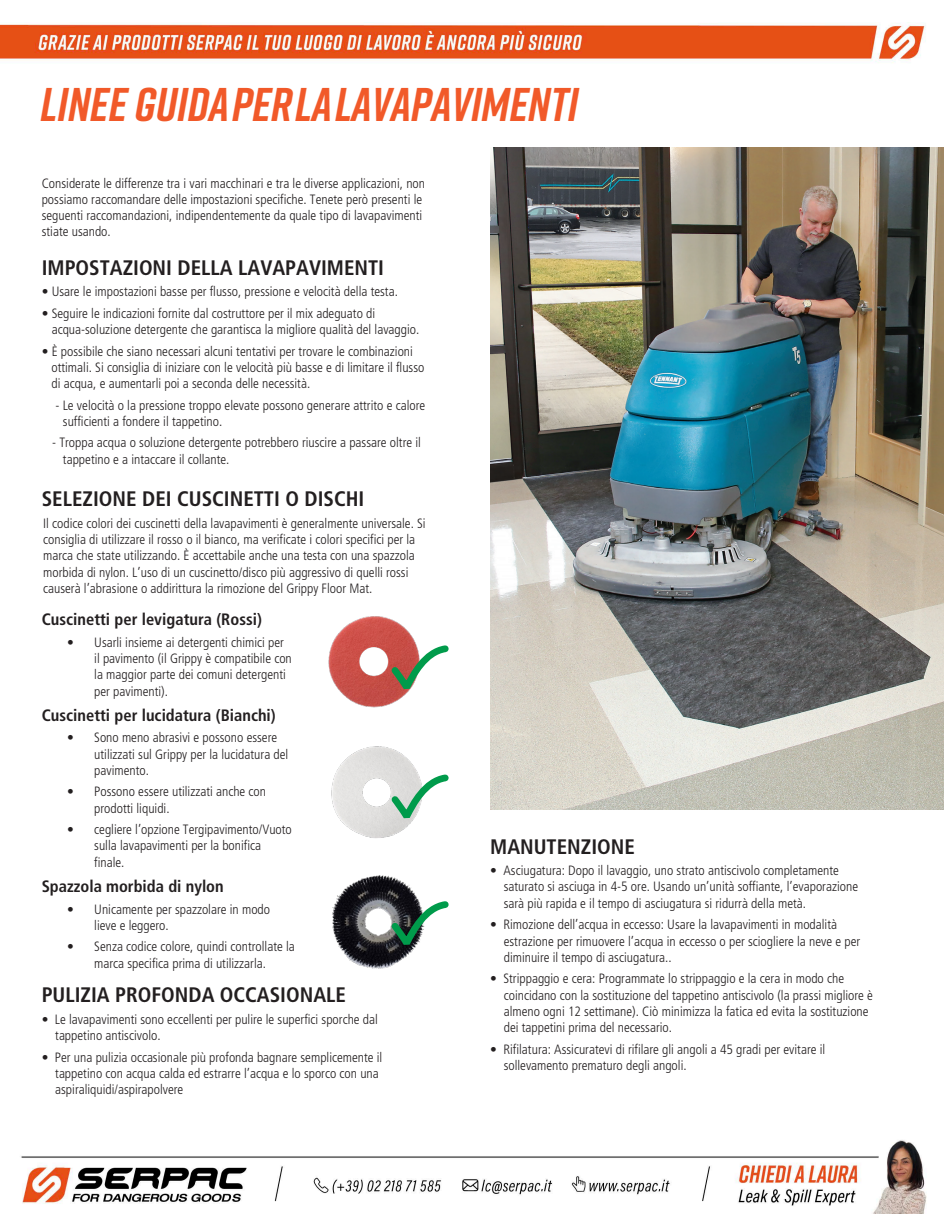
<style>
.page{position:relative;width:944px;height:1214px;background:#fff}
.page>*{position:absolute;margin:0;border:0;box-sizing:border-box;transform-origin:0 0}
.t1{font:italic 700 47.25px "Rift";color:#f15929}
.t2{font:700 condensed 21px "Frutiger";color:#231f20}
.t3{font:700 condensed 16.5px "Frutiger";color:#231f20}
.t4{font:300 condensed 13.5px/16.2px "Frutiger";color:#231f20}
</style>
<div class="page">
<img style="left:490px;top:148px;width:454px;height:661px">
<img style="left:328px;top:616px;width:87px;height:92px">
<img style="left:331px;top:746px;width:85px;height:92px">
<img style="left:332px;top:875px;width:85px;height:94px">
<svg style="left:385px;top:770px;width:64px;height:60px"></svg>
<svg style="left:385px;top:897px;width:64px;height:60px"></svg>
<svg style="left:385px;top:641px;width:64px;height:60px"></svg>
<img style="left:0;top:22px;width:926px;height:41px">
<img style="left:21px;top:1140px;width:906px;height:74px">
<h1 class="t1" style="left:41px;top:70px;width:539px">LINEE GUIDA PER LA LAVAPAVIMENTI</h1>
<p class="t4" style="left:42px;top:175px;width:385px">Considerate le differenze tra i vari macchinari e tra le diverse applicazioni, non possiamo raccomandare delle impostazioni specifiche. Tenete però presenti le seguenti raccomandazioni, indipendentemente da quale tipo di lavapavimenti stiate usando.</p>
<h2 class="t2" style="left:42px;top:255px;width:344px">IMPOSTAZIONI DELLA LAVAPAVIMENTI</h2>
<p class="t4" style="left:42px;top:284px;width:358px">• Usare le impostazioni basse per flusso, pressione e velocità della testa.</p>
<p class="t4" style="left:52px;top:305px;width:369px;text-indent:-10px">• Seguire le indicazioni fornite dal costruttore per il mix adeguato di acqua-soluzione detergente che garantisca la migliore qualità del lavaggio.</p>
<p class="t4" style="left:51px;top:343px;width:374px;text-indent:-10px">• È possibile che siano necessari alcuni tentativi per trovare le combinazioni ottimali. Si consiglia di iniziare con le velocità più basse e di limitare il flusso di acqua, e aumentarli poi a seconda delle necessità.</p>
<p class="t4" style="left:63px;top:397px;width:364px;text-indent:-7px">- Le velocità o la pressione troppo elevate possono generare attrito e calore sufficienti a fondere il tappetino.</p>
<p class="t4" style="left:63px;top:435px;width:359px;text-indent:-11px">- Troppa acqua o soluzione detergente potrebbero riuscire a passare oltre il tappetino e a intaccare il collante.</p>
<h2 class="t2" style="left:42px;top:487px;width:324px">SELEZIONE DEI CUSCINETTI O DISCHI</h2>
<p class="t4" style="left:43px;top:515px;width:384px">Il codice colori dei cuscinetti della lavapavimenti è generalmente universale. Si consiglia di utilizzare il rosso o il bianco, ma verificate i colori specifici per la marca che state utilizzando. È accettabile anche una testa con una spazzola morbida di nylon. L’uso di un cuscinetto/disco più aggressivo di quelli rossi causerà l’abrasione o addirittura la rimozione del Grippy Floor Mat.</p>
<p class="t3" style="left:42px;top:609px;width:222px">Cuscinetti per levigatura (Rossi)</p>
<p class="t4" style="left:94px;top:634px;width:199px;text-indent:-27px">• Usarli insieme ai detergenti chimici per il pavimento (il Grippy è compatibile con la maggior parte dei comuni detergenti per pavimenti).</p>
<p class="t3" style="left:42px;top:705px;width:235px">Cuscinetti per lucidatura (Bianchi)</p>
<p class="t4" style="left:94px;top:730px;width:195px;text-indent:-27px">• Sono meno abrasivi e possono essere utilizzati sul Grippy per la lucidatura del pavimento.</p>
<p class="t4" style="left:94px;top:784px;width:173px;text-indent:-27px">• Possono essere utilizzati anche con prodotti liquidi.</p>
<p class="t4" style="left:94px;top:821px;width:199px;text-indent:-27px">• cegliere l’opzione Tergipavimento/Vuoto sulla lavapavimenti per la bonifica finale.</p>
<p class="t3" style="left:42px;top:876px;width:183px">Spazzola morbida di nylon</p>
<p class="t4" style="left:94px;top:901px;width:177px;text-indent:-27px">• Unicamente per spazzolare in modo lieve e leggero.</p>
<p class="t4" style="left:67px;top:938px;width:229px;text-align:center">• Senza codice colore, quindi controllate la marca specifica prima di utilizzarla.</p>
<h2 class="t2" style="left:42px;top:982px;width:306px">PULIZIA PROFONDA OCCASIONALE</h2>
<p class="t4" style="left:55px;top:1011px;width:324px;text-indent:-14px">• Le lavapavimenti sono eccellenti per pulire le superfici sporche dal tappetino antiscivolo.</p>
<p class="t4" style="left:55px;top:1049px;width:328px;text-indent:-14px">• Per una pulizia occasionale più profonda bagnare semplicemente il tappetino con acqua calda ed estrarre l’acqua e lo sporco con una aspiraliquidi/aspirapolvere</p>
<h2 class="t2" style="left:490px;top:834px;width:146px">MANUTENZIONE</h2>
<p class="t4" style="left:503px;top:862px;width:356px;text-indent:-14px">• Asciugatura: Dopo il lavaggio, uno strato antiscivolo completamente saturato si asciuga in 4-5 ore. Usando un’unità soffiante, l’evaporazione sarà più rapida e il tempo di asciugatura si ridurrà della metà.</p>
<p class="t4" style="left:503px;top:916px;width:358px;text-indent:-14px">• Rimozione dell’acqua in eccesso: Usare la lavapavimenti in modalità estrazione per rimuovere l’acqua in eccesso o per sciogliere la neve e per diminuire il tempo di asciugatura..</p>
<p class="t4" style="left:503px;top:970px;width:371px;text-indent:-14px">• Strippaggio e cera: Programmate lo strippaggio e la cera in modo che coincidano con la sostituzione del tappetino antiscivolo (la prassi migliore è almeno ogni 12 settimane). Ciò minimizza la fatica ed evita la sostituzione dei tappetini prima del necessario.</p>
<p class="t4" style="left:503px;top:1041px;width:323px;text-indent:-14px">• Rifilatura: Assicuratevi di rifilare gli angoli a 45 gradi per evitare il sollevamento prematuro degli angoli.</p>
</div>
